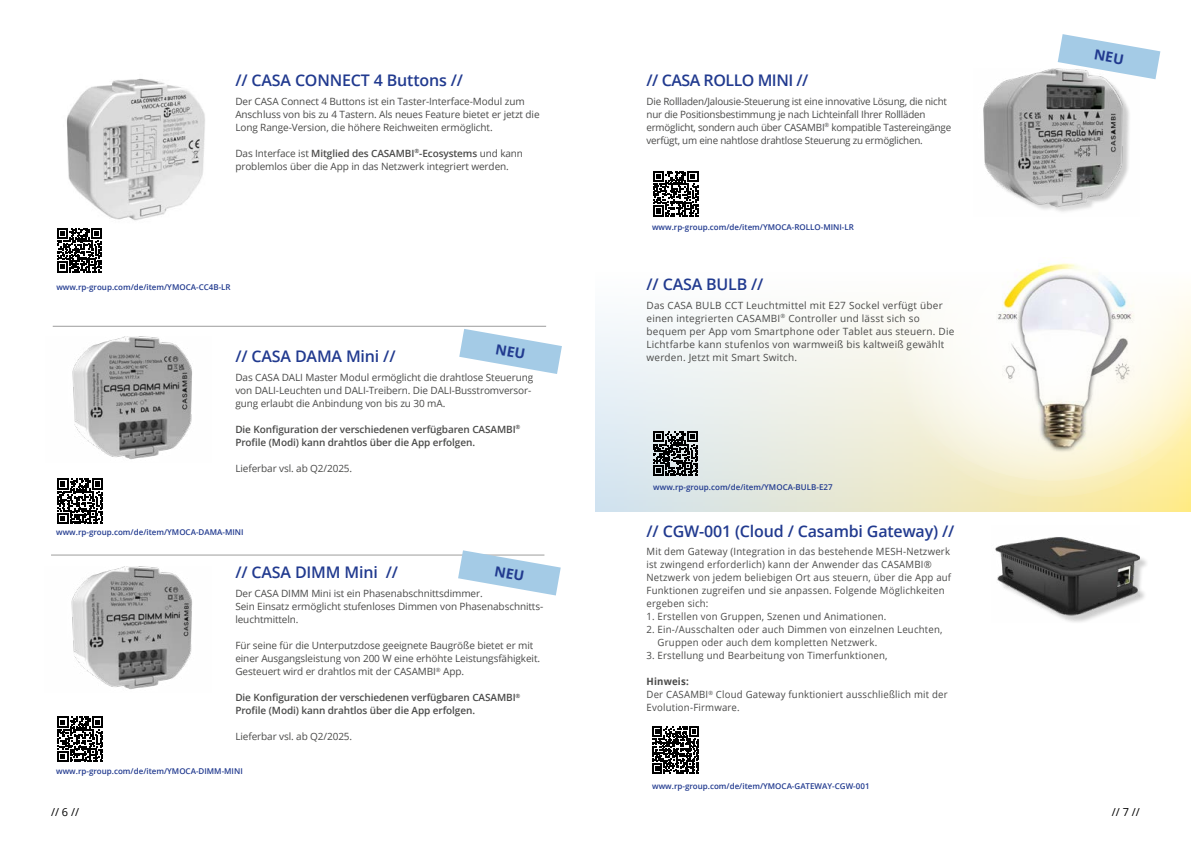
<style>
.page{position:relative;width:1191px;height:842px;background:#fff}
.page>*{position:absolute;margin:0;border:0;box-sizing:border-box;transform-origin:0 0}
.t1{font:600 16px "Open Sans";letter-spacing:-.01em;color:#213a8f}
.t2{font:600 16px "Open Sans";letter-spacing:-.03em;color:#213a8f}
.t3{font:11px "Open Sans";color:#000}
.t4{font:10px/13px "Open Sans";letter-spacing:-.01em;color:#4a4a49}
.t5{font:10px/13px "Open Sans";letter-spacing:.02em;color:#4a4a49;scale:.96 1}
.t6{font:10px/13px "Open Sans";letter-spacing:.02em;color:#4a4a49}
.t7{font:600 10px/13px "Open Sans";letter-spacing:-.01em;color:#4a4a49}
.t8{font:600 8px "Open Sans";color:#213a8f}
.s1{font-weight:600}
.s2{font-weight:700}
</style>
<div class="page">
<img style="left:983px;top:68px;width:147px;height:128px">
<hr style="left:53px;top:326px;width:493px;height:1px;background:#9d9d9c">
<img style="left:72px;top:336px;width:120px;height:124px">
<img style="left:71px;top:566px;width:121px;height:124px">
<svg style="left:653px;top:171px;width:45px;height:45px"></svg>
<svg style="left:57px;top:478px;width:46px;height:46px"></svg>
<hr style="left:51px;top:555px;width:493px;height:1px;background:#9d9d9c">
<svg style="left:57px;top:717px;width:46px;height:45px"></svg>
<svg style="left:595px;top:316px;width:596px;height:195px"></svg>
<svg style="left:888px;top:481px;width:303px;height:16px;fill:#f6ebbd"></svg>
<svg style="left:888px;top:196px;width:303px;height:285px"></svg>
<img style="left:990px;top:258px;width:150px;height:201px">
<svg style="left:653px;top:431px;width:45px;height:45px"></svg>
<div style="left:997px;top:539px;width:153px;height:86px;background:#000;opacity:.2"></div>
<img style="left:995px;top:537px;width:145px;height:86px">
<svg style="left:652px;top:727px;width:47px;height:46px"></svg>
<img style="left:67px;top:78px;width:138px;height:143px">
<svg style="left:57px;top:228px;width:45px;height:44px"></svg>
<svg style="left:1057px;top:34px;width:103px;height:45px"></svg>
<svg style="left:459px;top:329px;width:103px;height:45px"></svg>
<svg style="left:458px;top:550px;width:103px;height:45px"></svg>
<h1 class="t1" style="left:235px;top:69px;width:229px">// CASA CONNECT 4 Buttons //</h1>
<p class="t4" style="left:235px;top:94px;width:306px">Der CASA Connect 4 Buttons ist ein Taster-Interface-Modul zum<br>Anschluss von bis zu 4 Tastern. Als neues Feature bietet er jetzt die<br>Long Range-Version, die höhere Reichweiten ermöglicht.</p>
<p class="t4" style="left:235px;top:146px;width:289px">Das Interface ist <span class="s1">Mitglied des CASAMBI</span><sup>®</sup><span class="s1">-Ecosystems</span> und kann problemlos über die App in das Netzwerk integriert werden.</p>
<p class="t8" style="left:56px;top:281px;width:176px">www.rp-group.com/de/item/YMOCA-CC4B-LR</p>
<h1 class="t1" style="left:235px;top:345px;width:162px">// CASA DAMA Mini //</h1>
<p class="t4" style="left:235px;top:370px;width:299px">Das CASA DALI Master Modul ermöglicht die drahtlose Steuerung von DALI-Leuchten und DALI-Treibern. Die DALI-Busstromversor&shy;gung erlaubt die Anbindung von bis zu 30 mA.</p>
<p class="t7" style="left:235px;top:422px;width:287px">Die Konfiguration der verschiedenen verfügbaren CASAMBI<sup>®<br></sup>Profile (Modi) kann drahtlos über die App erfolgen.</p>
<p class="t4" style="left:235px;top:461px;width:118px">Lieferbar vsl. ab Q2/2025.</p>
<p class="t8" style="left:56px;top:527px;width:189px">www.rp-group.com/de/item/YMOCA-DAMA-MINI</p>
<h1 class="t1" style="left:235px;top:562px;width:164px">// CASA DIMM Mini //</h1>
<p class="t4" style="left:235px;top:587px;width:309px">Der CASA DIMM Mini ist ein Phasenabschnittsdimmer.<br>Sein Einsatz ermöglicht stufenloses Dimmen von Phasenabschnitts&shy;leuchtmitteln.</p>
<p class="t4" style="left:235px;top:639px;width:306px">Für seine für die Unterputzdose geeignete Baugröße bietet er mit einer Ausgangsleistung von 200 W eine erhöhte Leistungsfähigkeit.<br>Gesteuert wird er drahtlos mit der CASAMBI<sup>®</sup> App.</p>
<p class="t7" style="left:235px;top:691px;width:287px">Die Konfiguration der verschiedenen verfügbaren CASAMBI<sup>®<br></sup>Profile (Modi) kann drahtlos über die App erfolgen.</p>
<p class="t4" style="left:235px;top:730px;width:118px">Lieferbar vsl. ab Q2/2025.</p>
<p class="t8" style="left:56px;top:766px;width:188px">www.rp-group.com/de/item/YMOCA-DIMM-MINI</p>
<h1 class="t2" style="left:646px;top:69px;width:163px">// CASA ROLLO MINI //</h1>
<p class="t4" style="left:646px;top:94px;width:306px">Die Rollladen/Jalousie-Steuerung ist eine innovative Lösung, die nicht nur die Positionsbestimmung je nach Lichteinfall Ihrer Rollläden ermöglicht, sondern auch über CASAMBI<sup>®</sup> kompatible Tastereingänge verfügt, um eine nahtlose drahtlose Steuerung zu ermöglichen.</p>
<p class="t8" style="left:652px;top:222px;width:203px">www.rp-group.com/de/item/YMOCA-ROLLO-MINI-LR</p>
<h1 class="t1" style="left:646px;top:273px;width:118px">// CASA BULB //</h1>
<p class="t6" style="left:646px;top:298px;width:309px">Das CASA BULB CCT Leuchtmittel mit E27 Sockel verfügt über einen integrierten CASAMBI<sup>®</sup> Controller und lässt sich so bequem per App vom Smartphone oder Tablet aus steuern. Die Lichtfarbe kann stufenlos von warmweiß bis kaltweiß gewählt werden. Jetzt mit Smart Switch.</p>
<p class="t8" style="left:653px;top:482px;width:181px">www.rp-group.com/de/item/YMOCA-BULB-E27</p>
<h1 class="t1" style="left:646px;top:520px;width:309px">// CGW-001 (Cloud / Casambi Gateway) //</h1>
<p class="t5" style="left:646px;top:545px;width:319px">Mit dem Gateway (Integration in das bestehende MESH-Netzwerk ist zwingend erforderlich) kann der Anwender das CASAMBI® Netzwerk von jedem beliebigen Ort aus steuern, über die App auf Funktionen zugreifen und sie anpassen. Folgende Möglichkeiten ergeben sich:</p>
<p class="t5" style="left:646px;top:610px;width:251px">1. Erstellen von Gruppen, Szenen und Animationen.</p>
<p class="t5" style="left:657px;top:623px;width:298px;text-indent:-11px">2. Ein-/Ausschalten oder auch Dimmen von einzelnen Leuchten,<br>Gruppen oder auch dem kompletten Netzwerk.</p>
<p class="t5" style="left:646px;top:649px;width:252px">3. Erstellung und Bearbeitung von Timerfunktionen,</p>
<p class="t5" style="left:646px;top:675px;width:315px"><span class="s2">Hinweis:<br></span>Der CASAMBI<sup>®</sup> Cloud Gateway funktioniert ausschließlich mit der<br>Evolution-Firmware.</p>
<p class="t8" style="left:652px;top:780px;width:219px">www.rp-group.com/de/item/YMOCA-GATEWAY-CGW-001</p>
<p class="t3" style="left:51px;top:805px;width:30px">// 6 //</p>
<p class="t3" style="left:1111px;top:805px;width:30px">// 7 //</p>
</div>
